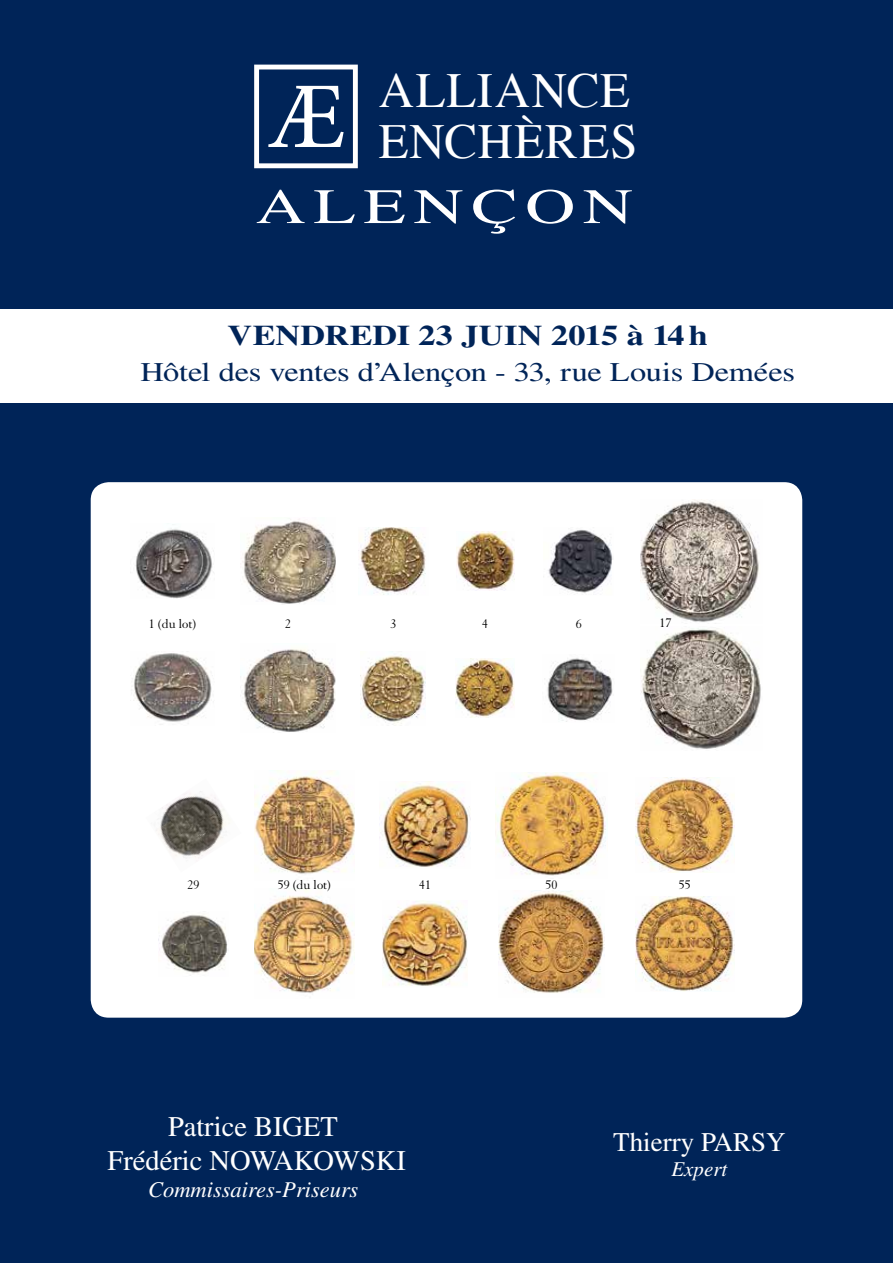
<style>
.page{position:relative;width:893px;height:1263px;background:#fff}
.page>*{position:absolute;margin:0;border:0;box-sizing:border-box;transform-origin:0 0}
.t1{font:49.5px "Times LT Std";letter-spacing:.11em;color:#fff;scale:1.4 1}
.t2{font:48.9px/51.3px "Times";letter-spacing:.015em;color:#fff}
.t3{font:28.5px/34.2px "Times LT Std";color:#fff;text-align:center}
.t4{font:700 28.5px "Times LT Std";letter-spacing:.005em;color:#002458;scale:1.2 1}
.t5{font:27px "Times LT Std";letter-spacing:-.01em;color:#002458;scale:1.2 1}
.t6{font:27px "Times LT Std";color:#fff}
.t7{font:italic 22.5px "Times LT Std";color:#fff}
.t8{font:italic 21px "Times LT Std";color:#fff}
.t9{font:13.5px "Granjon LT Std";color:#000}
</style>
<div class="page">
<div style="left:0;top:404px;width:893px;height:657px;background:#002458"></div>
<div style="left:91px;top:482px;width:711px;height:536px;background:#fff;border-radius:18px"></div>
<div style="left:0;top:0;width:893px;height:308px;background:#002458"></div>
<div style="left:0;top:1044px;width:893px;height:219px;background:#002458"></div>
<div style="left:254px;top:65px;width:104px;height:103px;border:5px solid #fff"></div>
<svg style="left:268px;top:86px;width:76px;height:61px"></svg>
<img style="left:380px;top:782px;width:90px;height:85px">
<img style="left:382px;top:900px;width:86px;height:86px">
<img style="left:635px;top:778px;width:99px;height:95px">
<img style="left:635px;top:896px;width:99px;height:95px">
<img style="left:496px;top:772px;width:110px;height:104px">
<img style="left:498px;top:891px;width:106px;height:102px">
<img style="left:548px;top:530px;width:65px;height:63px">
<img style="left:544px;top:658px;width:69px;height:64px">
<img style="left:456px;top:531px;width:58px;height:60px">
<img style="left:455px;top:658px;width:60px;height:60px">
<img style="left:641px;top:628px;width:120px;height:121px">
<img style="left:641px;top:499px;width:118px;height:123px">
<img style="left:242px;top:519px;width:94px;height:85px">
<img style="left:135px;top:524px;width:79px;height:74px">
<img style="left:361px;top:651px;width:65px;height:74px">
<img style="left:359px;top:527px;width:67px;height:68px">
<img style="left:131px;top:653px;width:82px;height:72px">
<img style="left:243px;top:649px;width:93px;height:84px">
<img style="left:156px;top:791px;width:71px;height:68px">
<img style="left:159px;top:914px;width:68px;height:59px">
<img style="left:254px;top:770px;width:100px;height:104px">
<img style="left:254px;top:889px;width:100px;height:104px">
<h2 class="t2" style="left:379px;top:60px;width:260px">ALLIANCE<br>ENCHÈRES</h2>
<h1 class="t1" style="left:256px;top:179px;width:271px">ALENÇON</h1>
<p class="t4" style="left:228px;top:318px;width:402px">VENDREDI 23 JUIN 2015 à 14h</p>
<p class="t5" style="left:140px;top:356px;width:547px">Hôtel des ventes d’Alençon - 33, rue Louis Demées</p>
<p class="t9" style="left:149px;top:617px;width:49px">1 (du lot)</p>
<p class="t9" style="left:285px;top:617px;width:7px">2</p>
<p class="t9" style="left:390px;top:617px;width:7px">3</p>
<p class="t9" style="left:482px;top:617px;width:7px">4</p>
<p class="t9" style="left:576px;top:617px;width:7px">6</p>
<p class="t9" style="left:659px;top:616px;width:13px">17</p>
<p class="t9" style="left:187px;top:877px;width:13px">29</p>
<p class="t9" style="left:278px;top:877px;width:55px">59 (du lot)</p>
<p class="t9" style="left:419px;top:877px;width:13px">41</p>
<p class="t9" style="left:545px;top:877px;width:13px">50</p>
<p class="t9" style="left:679px;top:877px;width:13px">55</p>
<p class="t3" style="left:108px;top:1109px;width:298px">Patrice BIGET<br>Frédéric Nowakowski</p>
<p class="t7" style="left:148px;top:1177px;width:212px">Commissaires-Priseurs</p>
<p class="t6" style="left:613px;top:1127px;width:174px">Thierry PARSY</p>
<p class="t8" style="left:671px;top:1158px;width:57px">Expert</p>
</div>
